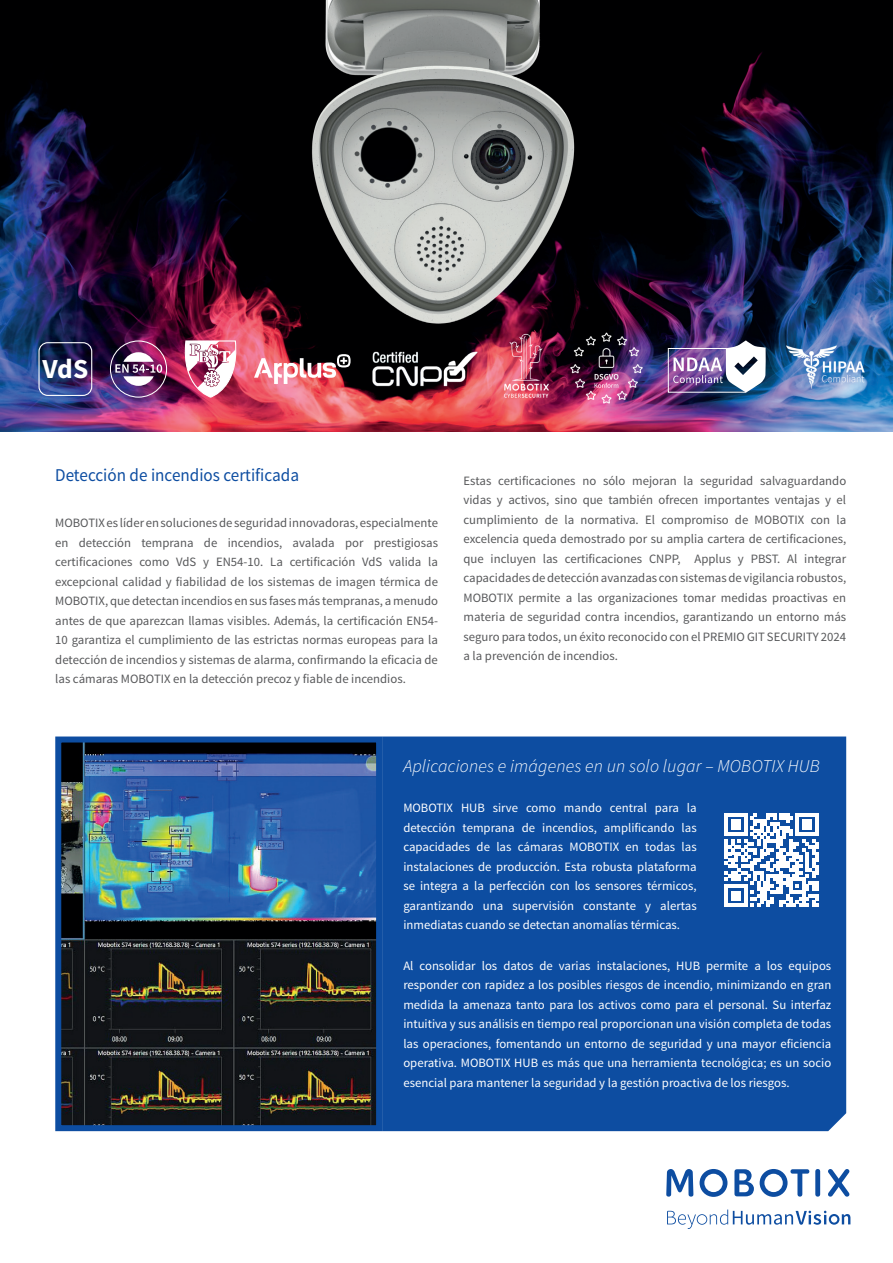
<style>
.page{position:relative;width:893px;height:1263px;background:#fff}
.page>*{position:absolute;margin:0;border:0;box-sizing:border-box;transform-origin:0 0}
.t1{font:700 27.45px "Source Sans Pro";color:#fff}
.t2{font:italic 300 18px "Source Sans Pro";letter-spacing:.01em;color:#fff}
.t3{font:18px "Source Sans Pro";color:#0d4da1;scale:.95 1}
.t4{font:12.75px/19.5px "Source Sans Pro";color:#57585a;text-align:justify}
.t5{font:12.75px/19.5px "Source Sans Pro";color:#fff;text-align:justify}
</style>
<div class="page">
<svg style="left:666px;top:1169px;width:27px;height:27px"></svg>
<svg style="left:734px;top:1169px;width:20px;height:27px"></svg>
<div style="left:815px;top:1169px;width:5px;height:27px;background:#0d4da1;border-radius:2px"></div>
<svg style="left:828px;top:1169px;width:21px;height:27px"></svg>
<svg style="left:700px;top:1169px;width:27px;height:28px"></svg>
<svg style="left:760px;top:1169px;width:49px;height:28px"></svg>
<svg style="left:667px;top:1209px;width:183px;height:20px"></svg>
<img style="left:62px;top:743px;width:313px;height:381px">
<div style="left:55px;top:736px;width:327px;height:395px;border:6px solid #0d4da1"></div>
<div style="left:382px;top:736px;width:464px;height:395px;background:#0d4da1"></div>
<svg style="left:725px;top:813px;width:93px;height:94px"></svg>
<img style="left:0;top:0;width:893px;height:431px">
<img style="left:46px;top:0;width:822px;height:359px">
<img style="left:368px;top:337px;width:113px;height:64px">
<div style="left:110px;top:340px;width:57px;height:58px;border:1px solid #fff;border-radius:50%"></div>
<svg style="left:115px;top:352px;width:47px;height:34px"></svg>
<div style="left:38px;top:342px;width:54px;height:54px;border:1px solid #fff;border-radius:9px"></div>
<svg style="left:181px;top:340px;width:59px;height:58px"></svg>
<svg style="left:254px;top:354px;width:97px;height:30px"></svg>
<img style="left:668px;top:340px;width:98px;height:53px">
<img style="left:500px;top:328px;width:53px;height:80px">
<img style="left:778px;top:338px;width:104px;height:60px">
<img style="left:558px;top:319px;width:97px;height:97px">
<h1 class="t1" style="left:43px;top:351px;width:47px">VdS</h1>
<h2 class="t3" style="left:55px;top:464px;width:258px">Detección de incendios certificada</h2>
<p class="t4" style="left:55px;top:513px;width:384px">MOBOTIX es líder en soluciones de seguridad innovadoras, especialmente en detección temprana de incendios, avalada por prestigiosas certificaciones como VdS y EN54-10. La certificación VdS valida la excepcional calidad y fiabilidad de los sistemas de imagen térmica de MOBOTIX, que detectan incendios en sus fases más tempranas, a menudo antes de que aparezcan llamas visibles. Además, la certificación EN54- 10 garantiza el cumplimiento de las estrictas normas europeas para la detección de incendios y sistemas de alarma, confirmando la eficacia de las cámaras MOBOTIX en la detección precoz y fiable de incendios.</p>
<p class="t4" style="left:463px;top:471px;width:384px">Estas certificaciones no sólo mejoran la seguridad salvaguardando vidas y activos, sino que también ofrecen importantes ventajas y el cumplimiento de la normativa. El compromiso de MOBOTIX con la excelencia queda demostrado por su amplia cartera de certificaciones, que incluyen las certificaciones CNPP, Applus y PBST. Al integrar capacidades de detección avanzadas con sistemas de vigilancia robustos, MOBOTIX permite a las organizaciones tomar medidas proactivas en materia de seguridad contra incendios, garantizando un entorno más seguro para todos, un éxito reconocido con el PREMIO GIT SECURITY 2024 a la prevención de incendios.</p>
<h2 class="t2" style="left:403px;top:755px;width:418px">Aplicaciones e imágenes en un solo lugar – MOBOTIX HUB</h2>
<p class="t5" style="left:403px;top:798px;width:295px">MOBOTIX HUB sirve como mando central para la detección temprana de incendios, amplificando las capacidades de las cámaras MOBOTIX en todas las instalaciones de producción. Esta robusta plataforma se integra a la perfección con los sensores térmicos, garantizando una supervisión constante y alertas inmediatas cuando se detectan anomalías térmicas.</p>
<p class="t5" style="left:403px;top:956px;width:429px">Al consolidar los datos de varias instalaciones, HUB permite a los equipos responder con rapidez a los posibles riesgos de incendio, minimizando en gran medida la amenaza tanto para los activos como para el personal. Su interfaz intuitiva y sus análisis en tiempo real proporcionan una visión completa de todas las operaciones, fomentando un entorno de seguridad y una mayor eficiencia operativa. MOBOTIX HUB es más que una herramienta tecnológica; es un socio esencial para mantener la seguridad y la gestión proactiva de los riesgos.</p>
</div>
